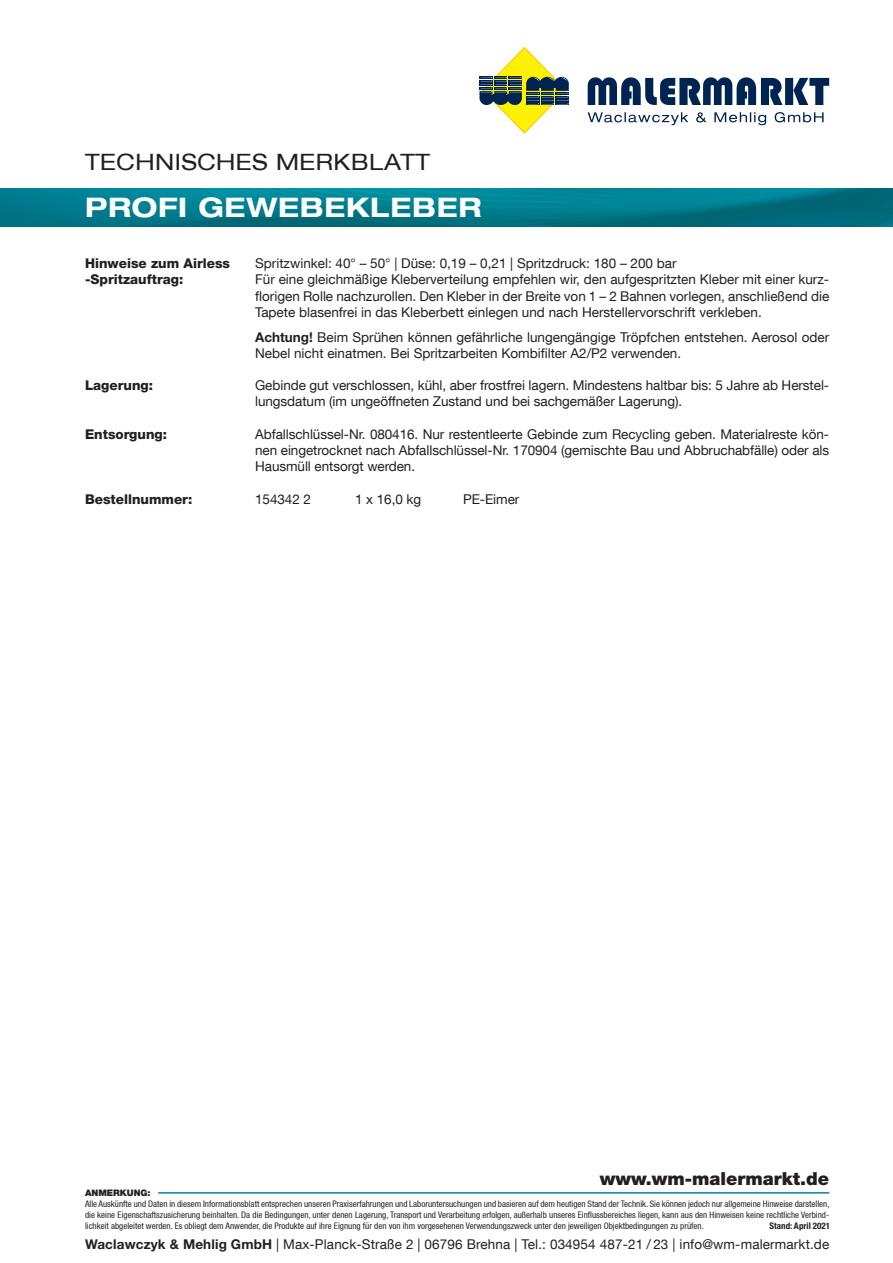
<style>
.page{position:relative;width:893px;height:1263px;background:#fff}
.page>*{position:absolute;margin:0;border:0;box-sizing:border-box;transform-origin:0 0}
.t1{font:700 expanded 27px "Helvetica Neue LT Std";letter-spacing:.025em;color:#fff}
.t2{font:expanded 22.5px "Helvetica 53";letter-spacing:.025em;color:#231f20}
.t3{font:900 18px "Helvetica Neue LT Std";color:#231f20}
.t4{font:13.5px/16.2px "Helvetica Neue LT Com";color:#231f20;text-align:justify}
.t5{font:800 13.5px "Helvetica Neue LT Std";color:#231f20}
.t6{font:condensed 9px/10.8px "Helvetica 57";color:#231f20;text-align:justify}
.t7{font:700 condensed 9px "Helvetica Neue";color:#231f20}
.t8{font:900 9px "Helvetica Neue LT Std";color:#231f20}
.s1{font-family:"Helvetica Neue LT Std";font-weight:700}
</style>
<div class="page">
<svg style="left:588px;top:77px;width:241px;height:28px"></svg>
<svg style="left:479px;top:47px;width:90px;height:87px"></svg>
<svg style="left:588px;top:112px;width:236px;height:13px"></svg>
<hr style="left:158px;top:1192px;width:671px;height:1px;background:#008397">
<img style="left:0;top:188px;width:893px;height:38px">
<h2 class="t2" style="left:85px;top:149px;width:347px">TECHNISCHES MERKBLATT</h2>
<p class="t1" style="left:85px;top:190px;width:398px">PROFI GEWEBEKLEBER</p>
<p class="t5" style="left:85px;top:255px;width:147px">Hinweise zum Airless</p>
<p class="t4" style="left:255px;top:255px;width:423px">Spritzwinkel: 40° – 50° | Düse: 0,19 – 0,21 | Spritzdruck: 180 – 200 bar</p>
<p class="t5" style="left:85px;top:272px;width:100px">-Spritzauftrag:</p>
<p class="t4" style="left:255px;top:271px;width:576px">Für eine gleichmäßige Kleberverteilung empfehlen wir, den aufgespritzten Kleber mit einer kurz&shy;florigen Rolle nachzurollen. Den Kleber in der Breite von 1 – 2 Bahnen vorlegen, anschließend die Tapete blasenfrei in das Kleberbett einlegen und nach Herstellervorschrift verkleben.</p>
<p class="t4" style="left:255px;top:328px;width:576px"><span class="s1">Achtung!</span> Beim Sprühen können gefährliche lungengängige Tröpfchen entstehen. Aerosol oder<br>Nebel nicht einatmen. Bei Spritzarbeiten Kombifilter A2/P2 verwenden.</p>
<p class="t5" style="left:85px;top:377px;width:70px">Lagerung:</p>
<p class="t4" style="left:255px;top:377px;width:576px">Gebinde gut verschlossen, kühl, aber frostfrei lagern. Mindestens haltbar bis: 5 Jahre ab Herstel&shy;lungsdatum (im ungeöffneten Zustand und bei sachgemäßer Lagerung).</p>
<p class="t5" style="left:85px;top:426px;width:84px">Entsorgung:</p>
<p class="t4" style="left:255px;top:425px;width:576px">Abfallschlüssel-Nr. 080416. Nur restentleerte Gebinde zum Recycling geben. Materialreste kön&shy;nen eingetrocknet nach Abfallschlüssel-Nr. 170904 (gemischte Bau und Abbruchabfälle) oder als Hausmüll entsorgt werden.</p>
<p class="t5" style="left:85px;top:491px;width:109px">Bestellnummer:</p>
<p class="t4" style="left:255px;top:490px;width:57px">154342 2</p>
<p class="t4" style="left:355px;top:490px;width:68px">1 x 16,0 kg</p>
<p class="t4" style="left:463px;top:490px;width:58px">PE-Eimer</p>
<h3 class="t3" style="left:600px;top:1168px;width:231px">www.wm-malermarkt.de</h3>
<p class="t8" style="left:85px;top:1187px;width:67px">ANMERKUNG:</p>
<p class="t6" style="left:85px;top:1198px;width:746px">Alle Auskünfte und Daten in diesem Informationsblatt entsprechen unseren Praxiserfahrungen und Laboruntersuchungen und basieren auf dem heutigen Stand der Technik. Sie können jedoch nur allgemeine Hinweise darstellen, die keine Eigenschaftszusicherung beinhalten. Da die Bedingungen, unter denen Lagerung, Transport und Verarbeitung erfolgen, außerhalb unseres Einflussbereiches liegen, kann aus den Hinweisen keine rechtliche Verbind&shy;lichkeit abgeleitet werden. Es obliegt dem Anwender, die Produkte auf ihre Eignung für den von ihm vorgesehenen Verwendungszweck unter den jeweiligen Objektbedingungen zu prüfen.</p>
<p class="t7" style="left:770px;top:1220px;width:62px">Stand: April 2021</p>
<p class="t4" style="left:85px;top:1236px;width:746px"><span class="s1">Waclawczyk &amp; Mehlig GmbH</span> | Max-Planck-Straße 2 | 06796 Brehna | Tel.: 034954 487-21 / 23 | info@wm-malermarkt.de</p>
</div>
